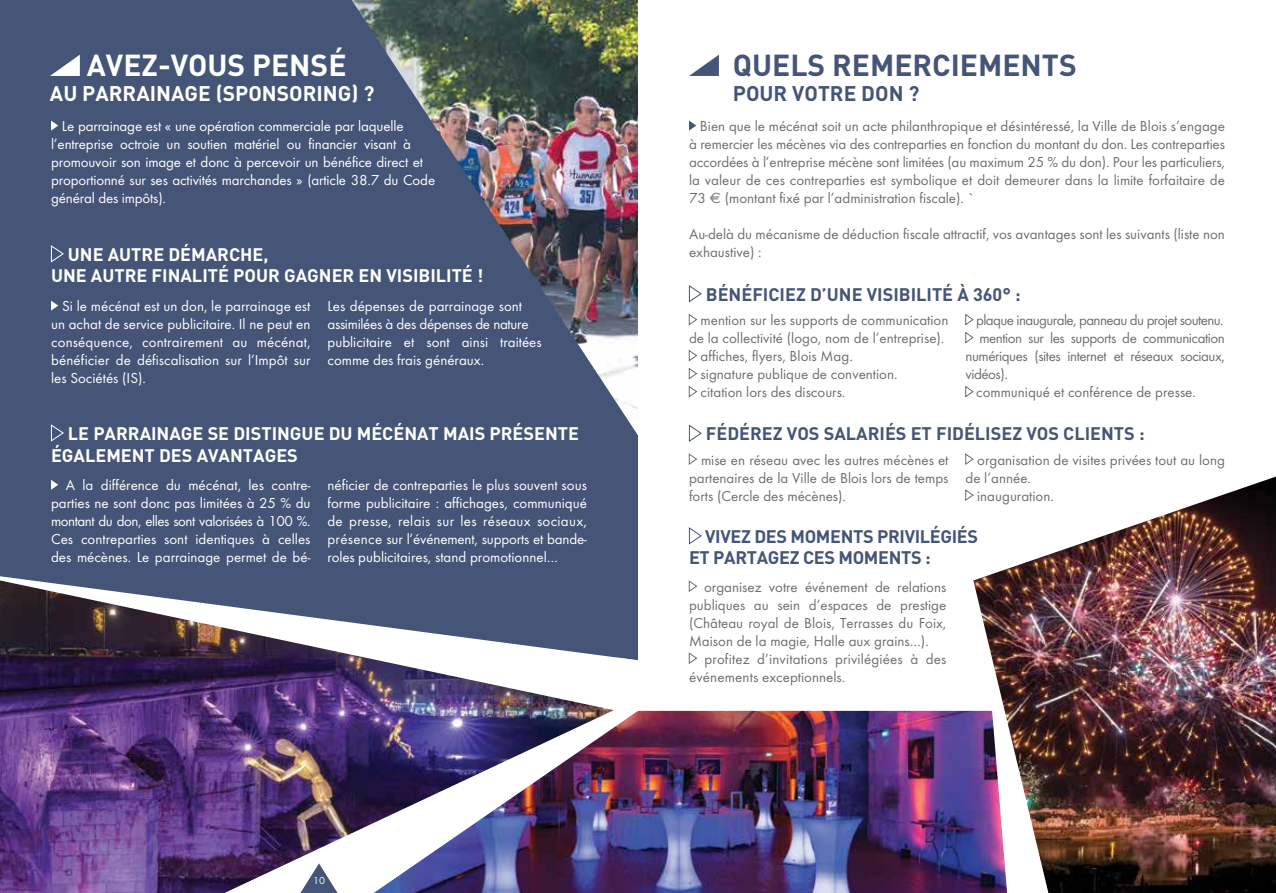
<style>
.page{position:relative;width:1276px;height:893px;background:#fff}
.page>*{position:absolute;margin:0;border:0;box-sizing:border-box;transform-origin:0 0}
.t1{font:700 30px "DIN";color:#455577}
.t2{font:700 30px "DIN";color:#fff}
.t3{font:700 21px "DIN";color:#fff}
.t4{font:700 21px "DIN";color:#455577}
.t5{font:700 18px/21.6px "DIN";color:#fff}
.t6{font:700 18px "DIN";color:#455577}
.t7{font:700 18px/21.6px "DIN";letter-spacing:-.02em;color:#455577}
.t8{font:15px/18px "Futura T";color:#6d6e71;text-align:justify}
.t9{font:15px/18px "Futura T";letter-spacing:-.01em;color:#fff;text-align:justify}
.t10{font:15px "Futura T";letter-spacing:-.03em;color:#6d6e71}
.t11{font:15px "Futura T";letter-spacing:-.04em;color:#6d6e71}
.t12{font:10.5px "Futura T";color:#fff}
.s1{font-family:"Euro Sans"}
</style>
<div class="page">
<div style="left:0;top:0;width:638px;height:893px;background:#455577"></div>
<img style="left:0;top:580px;width:614px;height:313px">
<img style="left:352px;top:0;width:286px;height:435px">
<svg style="left:50px;top:55px;width:30px;height:21px"></svg>
<svg style="left:51px;top:121px;width:7px;height:10px"></svg>
<svg style="left:50px;top:245px;width:14px;height:18px"></svg>
<svg style="left:51px;top:301px;width:7px;height:10px"></svg>
<svg style="left:50px;top:424px;width:14px;height:18px"></svg>
<svg style="left:51px;top:480px;width:7px;height:10px"></svg>
<svg style="left:300px;top:863px;width:37px;height:30px"></svg>
<svg style="left:617px;top:657px;width:356px;height:54px"></svg>
<svg style="left:689px;top:121px;width:7px;height:10px"></svg>
<svg style="left:689px;top:55px;width:30px;height:21px"></svg>
<svg style="left:688px;top:285px;width:14px;height:18px"></svg>
<svg style="left:688px;top:314px;width:9px;height:11px"></svg>
<svg style="left:688px;top:350px;width:9px;height:11px"></svg>
<svg style="left:688px;top:368px;width:9px;height:11px"></svg>
<svg style="left:688px;top:386px;width:9px;height:11px"></svg>
<svg style="left:965px;top:314px;width:8px;height:11px"></svg>
<svg style="left:965px;top:332px;width:8px;height:11px"></svg>
<svg style="left:965px;top:386px;width:8px;height:11px"></svg>
<svg style="left:688px;top:424px;width:14px;height:18px"></svg>
<svg style="left:688px;top:453px;width:9px;height:12px"></svg>
<svg style="left:965px;top:453px;width:8px;height:12px"></svg>
<svg style="left:965px;top:489px;width:8px;height:12px"></svg>
<svg style="left:688px;top:527px;width:14px;height:18px"></svg>
<svg style="left:688px;top:581px;width:9px;height:11px"></svg>
<svg style="left:688px;top:653px;width:9px;height:11px"></svg>
<img style="left:973px;top:477px;width:303px;height:416px">
<img style="left:374px;top:711px;width:633px;height:182px">
<h1 class="t2" style="left:87px;top:46px;width:261px">AVEZ-VOUS PENSÉ</h1>
<h2 class="t3" style="left:50px;top:80px;width:326px">AU PARRAINAGE (SPONSORING) ?</h2>
<p class="t9" style="left:51px;top:116px;width:386px;text-align:left;text-indent:11px">Le parrainage est « une opération commerciale par laquelle l’entreprise octroie un soutien matériel ou financier visant à promouvoir son image et donc à percevoir un bénéfice direct et proportionné sur ses activités marchandes » (article 38.7 du Code général des impôts).</p>
<p class="t5" style="left:51px;top:243px;width:434px;text-indent:17px">UNE AUTRE DÉMARCHE,<br>UNE AUTRE FINALITÉ POUR GAGNER EN VISIBILITÉ !</p>
<p class="t9" style="left:51px;top:296px;width:261px;text-indent:11px">Si le mécénat est un don, le parrainage est un achat de service publicitaire. Il ne peut en conséquence, contrairement au mécénat, bénéficier de défiscalisation sur l’Impôt sur les Sociétés (IS).</p>
<p class="t9" style="left:327px;top:296px;width:216px;text-align:left">Les dépenses de parrainage sont assimilées à des dépenses de nature publicitaire et sont ainsi traitées comme des frais généraux.</p>
<p class="t5" style="left:51px;top:422px;width:529px;text-indent:17px">LE PARRAINAGE SE DISTINGUE DU MÉCÉNAT MAIS PRÉSENTE<br>ÉGALEMENT DES AVANTAGES</p>
<p class="t9" style="left:51px;top:476px;width:261px;text-indent:15px">A la différence du mécénat, les contre&shy;parties ne sont donc pas limitées à 25 % du montant du don, elles sont valorisées à 100 %.<br>Ces contreparties sont identiques à celles des mécènes. Le parrainage permet de bé-</p>
<p class="t9" style="left:327px;top:476px;width:261px">néficier de contreparties le plus souvent sous forme publicitaire : affichages, communiqué de presse, relais sur les réseaux sociaux, présence sur l’événement, supports et bande&shy;roles publicitaires, stand promotionnel…</p>
<p class="t12" style="left:313px;top:875px;width:13px">10</p>
<h1 class="t1" style="left:733px;top:46px;width:345px">QUELS REMERCIEMENTS</h1>
<h2 class="t4" style="left:733px;top:80px;width:188px">POUR VOTRE DON ?</h2>
<p class="t8" style="left:689px;top:116px;width:537px;text-indent:11px">Bien que le mécénat soit un acte philanthropique et désintéressé, la Ville de Blois s’engage à remercier les mécènes via des contreparties en fonction du montant du don. Les contreparties accordées à l’entreprise mécène sont limitées (au maximum 25 % du don). Pour les particuliers, la valeur de ces contreparties est symbolique et doit demeurer dans la limite forfaitaire de 73 <span class="s1">€</span> (montant fixé par l’administration fiscale). `</p>
<p class="t8" style="left:689px;top:224px;width:537px">Au-delà du mécanisme de déduction fiscale attractif, vos avantages sont les suivants (liste non exhaustive) :</p>
<p class="t6" style="left:706px;top:282px;width:316px">BÉNÉFICIEZ D’UNE VISIBILITÉ À 360° :</p>
<p class="t8" style="left:700px;top:311px;width:249px">mention sur les supports de communication</p>
<p class="t8" style="left:689px;top:329px;width:257px">de la collectivité (logo, nom de l’entreprise).</p>
<p class="t8" style="left:700px;top:347px;width:154px">affiches, flyers, Blois Mag.</p>
<p class="t8" style="left:700px;top:365px;width:198px">signature publique de convention.</p>
<p class="t8" style="left:700px;top:383px;width:146px">citation lors des discours.</p>
<p class="t11" style="left:976px;top:311px;width:249px">plaque inaugurale, panneau du projet soutenu.</p>
<p class="t10" style="left:979px;top:329px;width:247px">mention sur les supports de communication</p>
<p class="t10" style="left:965px;top:347px;width:261px">numériques (sites internet et réseaux sociaux,</p>
<p class="t8" style="left:965px;top:365px;width:44px">vidéos).</p>
<p class="t8" style="left:976px;top:383px;width:221px">communiqué et conférence de presse.</p>
<p class="t6" style="left:706px;top:422px;width:440px">FÉDÉREZ VOS SALARIÉS ET FIDÉLISEZ VOS CLIENTS :</p>
<p class="t8" style="left:689px;top:450px;width:261px;text-indent:12px">mise en réseau avec les autres mécènes et partenaires de la Ville de Blois lors de temps forts (Cercle des mécènes).</p>
<p class="t8" style="left:977px;top:450px;width:249px">organisation de visites privées tout au long</p>
<p class="t8" style="left:965px;top:468px;width:67px">de l’année.</p>
<p class="t8" style="left:977px;top:486px;width:78px">inauguration.</p>
<p class="t7" style="left:689px;top:525px;width:290px;text-indent:16px">VIVEZ DES MOMENTS PRIVILÉGIÉS<br>ET PARTAGEZ CES MOMENTS :</p>
<p class="t8" style="left:689px;top:577px;width:259px;text-indent:15px">organisez votre événement de relations publiques au sein d’espaces de prestige (Château royal de Blois, Terrasses du Foix, Maison de la magie, Halle aux grains…).</p>
<p class="t8" style="left:689px;top:649px;width:259px;text-indent:15px">profitez d’invitations privilégiées à des événements exceptionnels.</p>
</div>
